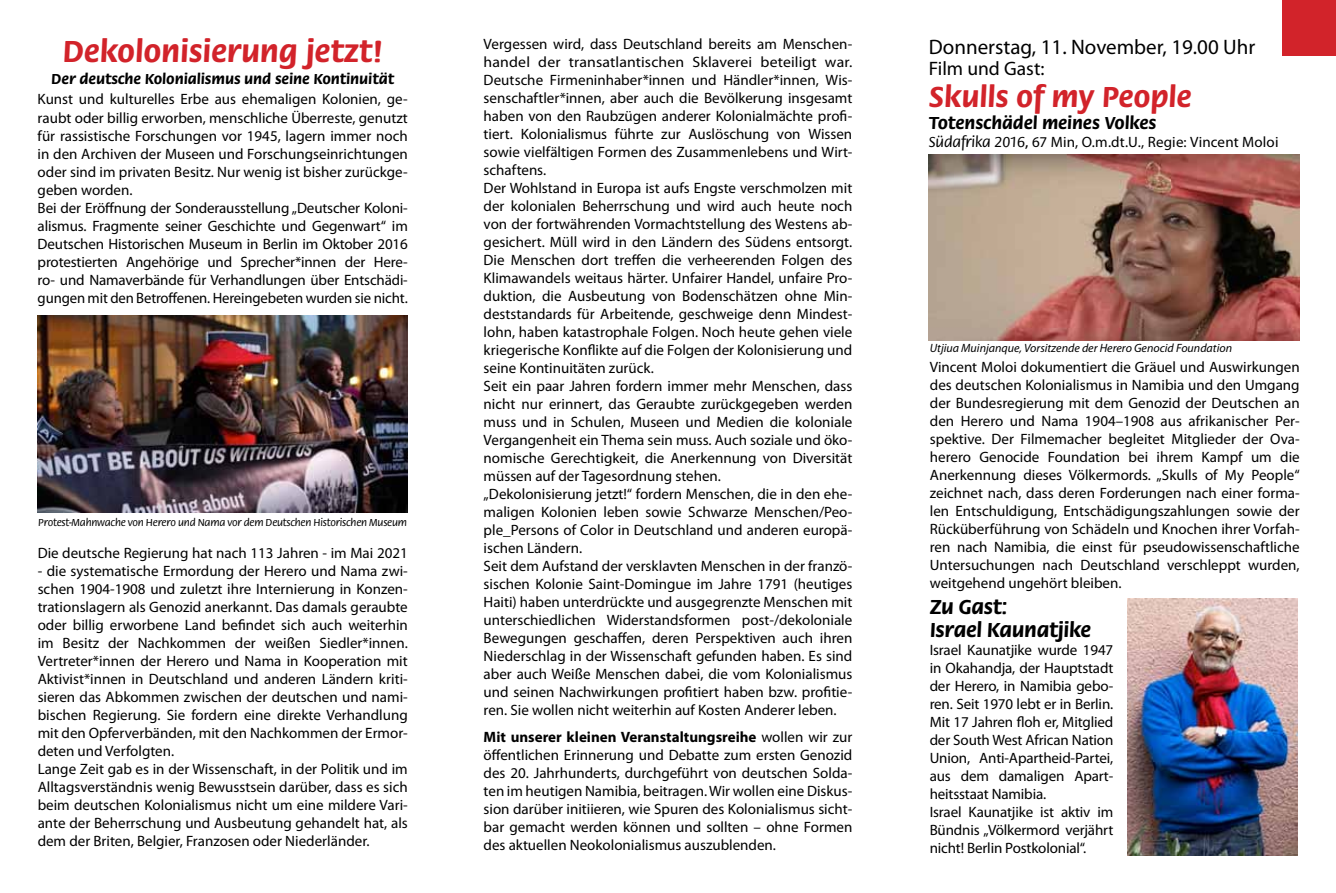
<style>
.page{position:relative;width:1336px;height:893px;background:#fff}
.page>*{position:absolute;margin:0;border:0;box-sizing:border-box;transform-origin:0 0}
.t1{font:700 31.5px "Flora";color:#d2232a}
.t2{font:700 30px "Flora";color:#d2232a}
.t3{font:21px "Myriad Pro";color:#000}
.t4{font:700 21px/22.5px "Flora";letter-spacing:-.01em;color:#000}
.t5{font:19.5px "Myriad Pro";color:#000}
.t6{font:700 18px "Flora";color:#000}
.t7{font:15px/18px "Myriad Pro";color:#000}
.t8{font:700 15px "Flora";color:#000}
.t9{font:italic 12px "Myriad Pro";color:#000}
.t10{font:500 10.5px "Flora";letter-spacing:-.01em;color:#000}
.s1{font-weight:700}
.s2{font-family:"Flora";font-weight:500}
</style>
<div class="page">
<div style="left:1282px;top:0;width:53px;height:56px;background:#d2232a"></div>
<img style="left:1127px;top:598px;width:170px;height:258px">
<img style="left:37px;top:316px;width:371px;height:197px">
<img style="left:928px;top:155px;width:370px;height:185px">
<h1 class="t1" style="left:62px;top:33px;width:322px">Dekolonisierung jetzt!</h1>
<p class="t8" style="left:51px;top:71px;width:344px">Der deutsche Kolonialismus und seine Kontinuität</p>
<p class="t7" style="left:38px;top:89px;width:371px;line-height:19.5px">Kunst und kulturelles Erbe aus ehemaligen Kolonien, ge&shy;raubt oder billig erworben, menschliche Überreste, genutzt</p>
<p class="t7" style="left:38px;top:127px;width:371px">für rassistische Forschungen vor 1945, lagern immer noch in den Archiven der Museen und Forschungseinrichtungen oder sind im privaten Besitz. Nur wenig ist bisher zurückge&shy;geben worden.<br>Bei der Eröffnung der Sonderausstellung „Deutscher Koloni&shy;alismus. Fragmente seiner Geschichte und Gegenwart“ im Deutschen Historischen Museum in Berlin im Oktober 2016 protestierten Angehörige und Sprecher*innen der Here&shy;ro- und Namaverbände für Verhandlungen über Entschädi&shy;gungen mit den Betroffenen. Hereingebeten wurden sie nicht.</p>
<p class="t10" style="left:38px;top:516px;width:370px">Protest-Mahnwache von Herero und Nama vor dem Deutschen Historischen Museum</p>
<p class="t7" style="left:38px;top:544px;width:371px">Die deutsche Regierung hat nach 113 Jahren - im Mai 2021</p>
<p class="t7" style="left:38px;top:562px;width:371px">- die systematische Ermordung der Herero und Nama zwi&shy;schen 1904-1908 und zuletzt ihre Internierung in Konzen&shy;trationslagern als Genozid anerkannt. Das damals geraubte oder billig erworbene Land befindet sich auch weiterhin im Besitz der Nachkommen der weißen Siedler*innen.<br>Vertreter*innen der Herero und Nama in Kooperation mit Aktivist*innen in Deutschland und anderen Ländern kriti&shy;sieren das Abkommen zwischen der deutschen und nami&shy;bischen Regierung. Sie fordern eine direkte Verhandlung mit den Opferverbänden, mit den Nachkommen der Ermor&shy;deten und Verfolgten.<br>Lange Zeit gab es in der Wissenschaft, in der Politik und im Alltagsverständnis wenig Bewusstsein darüber, dass es sich beim deutschen Kolonialismus nicht um eine mildere Vari&shy;ante der Beherrschung und Ausbeutung gehandelt hat, als dem der Briten, Belgier, Franzosen oder Niederländer.</p>
<p class="t7" style="left:483px;top:35px;width:370px">Vergessen wird, dass Deutschland bereits am Menschen&shy;handel der transatlantischen Sklaverei beteiligt war.<br>Deutsche Firmeninhaber*innen und Händler*innen, Wis&shy;senschaftler*innen, aber auch die Bevölkerung insgesamt haben von den Raubzügen anderer Kolonialmächte profi&shy;tiert. Kolonialismus führte zur Auslöschung von Wissen sowie vielfältigen Formen des Zusammenlebens und Wirt&shy;schaftens.<br>Der Wohlstand in Europa ist aufs Engste verschmolzen mit der kolonialen Beherrschung und wird auch heute noch von der fortwährenden Vormachtstellung des Westens ab&shy;gesichert. Müll wird in den Ländern des Südens entsorgt.<br>Die Menschen dort treffen die verheerenden Folgen des Klimawandels weitaus härter. Unfairer Handel, unfaire Pro&shy;duktion, die Ausbeutung von Bodenschätzen ohne Min&shy;deststandards für Arbeitende, geschweige denn Mindest&shy;lohn, haben katastrophale Folgen. Noch heute gehen viele kriegerische Konflikte auf die Folgen der Kolonisierung und seine Kontinuitäten zurück.<br>Seit ein paar Jahren fordern immer mehr Menschen, dass nicht nur erinnert, das Geraubte zurückgegeben werden muss und in Schulen, Museen und Medien die koloniale Vergangenheit ein Thema sein muss. Auch soziale und öko&shy;nomische Gerechtigkeit, die Anerkennung von Diversität müssen auf der Tagesordnung stehen.<br>„Dekolonisierung jetzt!“ fordern Menschen, die in den ehe&shy;maligen Kolonien leben sowie Schwarze Menschen/Peo&shy;ple_Persons of Color in Deutschland und anderen europä&shy;ischen Ländern.<br>Seit dem Aufstand der versklavten Menschen in der franzö&shy;sischen Kolonie Saint-Domingue im Jahre 1791 (heutiges Haiti) haben unterdrückte und ausgegrenzte Menschen mit unterschiedlichen Widerstandsformen post-/dekoloniale Bewegungen geschaffen, deren Perspektiven auch ihren Niederschlag in der Wissenschaft gefunden haben. Es sind aber auch Weiße Menschen dabei, die vom Kolonialismus und seinen Nachwirkungen profitiert haben bzw. profitie&shy;ren. Sie wollen nicht weiterhin auf Kosten Anderer leben.</p>
<p class="t7" style="left:483px;top:728px;width:370px;text-align:justify"><span class="s1">Mit unserer kleinen Veranstaltungsreihe</span> wollen wir zur öffentlichen Erinnerung und Debatte zum ersten Genozid des 20. Jahrhunderts, durchgeführt von deutschen Solda&shy;ten im heutigen Namibia, beitragen. Wir wollen eine Diskus&shy;sion darüber initiieren, wie Spuren des Kolonialismus sicht&shy;bar gemacht werden können und sollten – ohne Formen des aktuellen Neokolonialismus auszublenden.</p>
<h3 class="t3" style="left:928px;top:36px;width:328px">Donnerstag, 11. November, 19.00 Uhr</h3>
<h3 class="t5" style="left:928px;top:58px;width:117px">Film und Gast:</h3>
<h2 class="t2" style="left:928px;top:79px;width:264px">Skulls of my People</h2>
<p class="t6" style="left:928px;top:113px;width:229px">Totenschädel meines Volkes</p>
<p class="t7" style="left:928px;top:133px;width:351px"><span class="s2">Südafrika 2016,</span> 67 Min, O.m.dt.U., Regie: Vincent Moloi</p>
<p class="t9" style="left:929px;top:341px;width:304px">Utjiua Muinjanque, Vorsitzende der Herero Genocid Foundation</p>
<p class="t7" style="left:929px;top:358px;width:371px;text-align:justify">Vincent Moloi dokumentiert die Gräuel und Auswirkungen des deutschen Kolonialismus in Namibia und den Umgang der Bundesregierung mit dem Genozid der Deutschen an den Herero und Nama 1904–1908 aus afrikanischer Per&shy;spektive. Der Filmemacher begleitet Mitglieder der Ova&shy;herero Genocide Foundation bei ihrem Kampf um die Anerkennung dieses Völkermords. „Skulls of My People“ zeichnet nach, dass deren Forderungen nach einer forma&shy;len Entschuldigung, Entschädigungszahlungen sowie der Rücküberführung von Schädeln und Knochen ihrer Vorfah&shy;ren nach Namibia, die einst für pseudowissenschaftliche Untersuchungen nach Deutschland verschleppt wurden, weitgehend ungehört bleiben.</p>
<h3 class="t4" style="left:929px;top:596px;width:163px">Zu Gast:<br>Israel Kaunatjike</h3>
<p class="t7" style="left:929px;top:641px;width:185px">Israel Kaunatjike wurde 1947 in Okahandja, der Hauptstadt der Herero, in Namibia gebo&shy;ren. Seit 1970 lebt er in Berlin.<br>Mit 17 Jahren floh er, Mitglied der South West African Nation<br>Union, Anti-Apartheid-Partei, aus dem damaligen Apart&shy;heitsstaat Namibia.<br>Israel Kaunatjike ist aktiv im<br>Bündnis „Völkermord verjährt nicht! Berlin Postkolonial“.</p>
</div>
